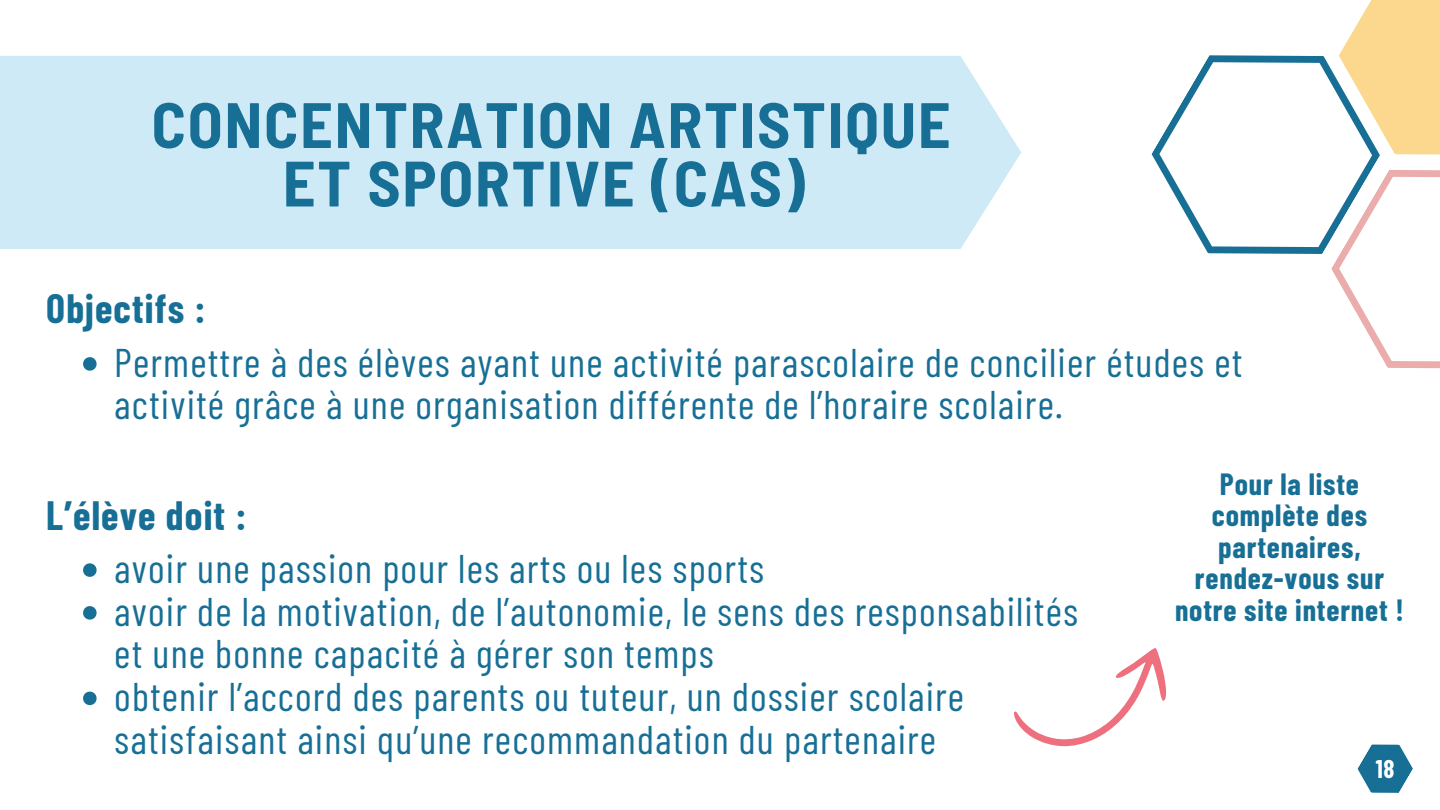
<style>
.page{position:relative;width:1440px;height:810px;background:#fff}
.page>*{position:absolute;margin:0;border:0;box-sizing:border-box;transform-origin:0 0}
.t1{font:700 semi-condensed 64px/58.5px "Barlow";letter-spacing:.03em;color:#176f96;text-align:center}
.t2{font:40px/42.8px "Barlow Condensed";letter-spacing:.03em;color:#176f96}
.t3{font:700 40px "Barlow Condensed";letter-spacing:.03em;color:#176f96}
.t4{font:700 30px/31.5px "Barlow Condensed";letter-spacing:.03em;color:#176f96;text-align:center}
.t5{font:700 25px "Barlow Condensed";color:#fff}
</style>
<div class="page">
<svg style="left:1151px;top:55px;width:151px;height:199px"></svg>
<svg style="left:1302px;top:0;width:138px;height:369px"></svg>
<div style="left:0;top:56px;width:1021px;height:193px;background:#cfeaf7"></div>
<svg style="left:83px;top:563px;width:14px;height:14px"></svg>
<svg style="left:83px;top:606px;width:14px;height:14px"></svg>
<svg style="left:83px;top:692px;width:14px;height:13px"></svg>
<svg style="left:1014px;top:648px;width:153px;height:99px"></svg>
<svg style="left:83px;top:357px;width:14px;height:14px"></svg>
<svg style="left:1357px;top:744px;width:56px;height:49px"></svg>
<p class="t1" style="left:152px;top:93px;width:800px">CONCENTRATION ARTISTIQUE<br>ET SPORTIVE (CAS)</p>
<h2 class="t3" style="left:46px;top:283px;width:161px">Objectifs :</h2>
<p class="t2" style="left:114px;top:339px;width:1130px">Permettre à des élèves ayant une activité parascolaire de concilier études et activité grâce à une organisation différente de l’horaire scolaire.</p>
<p class="t3" style="left:46px;top:490px;width:202px">L’élève doit :</p>
<p class="t2" style="left:114px;top:545px;width:651px">avoir une passion pour les arts ou les sports</p>
<p class="t2" style="left:114px;top:588px;width:965px">avoir de la motivation, de l’autonomie, le sens des responsabilités et une bonne capacité à gérer son temps</p>
<p class="t2" style="left:114px;top:674px;width:851px">obtenir l’accord des parents ou tuteur, un dossier scolaire satisfaisant ainsi qu’une recommandation du partenaire</p>
<h2 class="t4" style="left:1175px;top:467px;width:230px">Pour la liste complète des partenaires, rendez-vous sur notre site internet !</h2>
<p class="t5" style="left:1376px;top:753px;width:20px">18</p>
</div>
